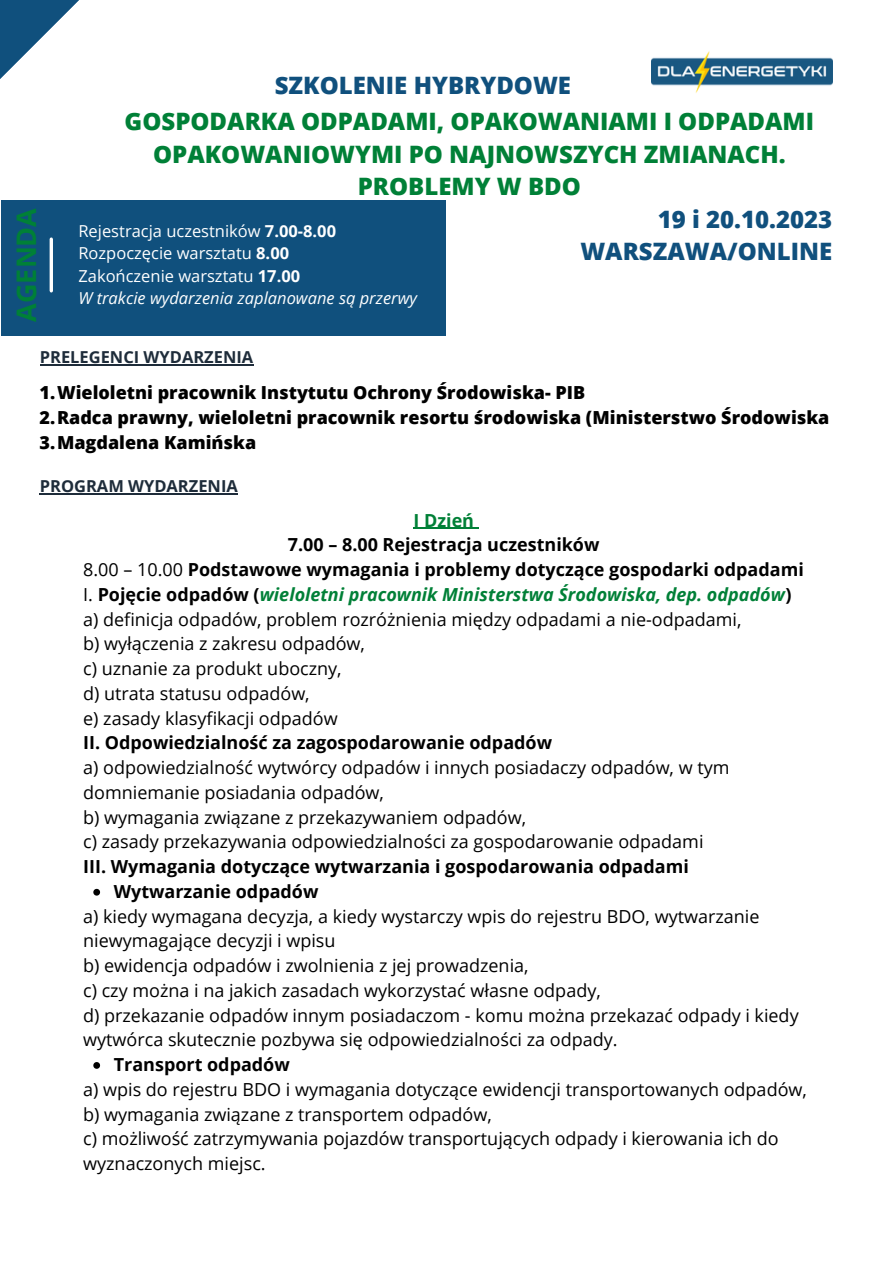
<style>
.page{position:relative;width:893px;height:1264px;background:#fff}
.page>*{position:absolute;margin:0;border:0;box-sizing:border-box;transform-origin:0 0}
.t1{font:700 27px "Open Sans";color:#008037}
.t2{font:800 24px/32.5px "Open Sans";color:#008037;text-align:center}
.t3{font:800 24px "Open Sans";color:#10507d}
.t4{font:18px/24.8px "Open Sans";color:#000}
.t5{font:700 18px "Open Sans";color:#000}
.t6{font:800 18px "Open Sans";color:#000}
.t7{font:italic 700 18px "Open Sans";color:#008037}
.t8{font:700 18px "Open Sans";color:#008037}
.t9{font:16.5px "Open Sans";color:#fff}
.t10{font:italic 16.5px "Open Sans";color:#fff}
.t11{font:700 16.5px "Open Sans";color:#1e2c3a}
.s1{font-weight:700}
.s2{font-weight:400}
.s3{font-weight:400;font-style:normal;color:#000}
.s4{font-style:normal;color:#000}
</style>
<div class="page">
<svg style="left:0;top:0;width:191px;height:201px"></svg>
<div style="left:1px;top:201px;width:445px;height:135px;background:#10507d"></div>
<hr style="left:50px;top:239px;width:3px;height:52px;background:#fff">
<hr style="left:40px;top:364px;width:213px;height:1px;background:#1e2c3a">
<hr style="left:40px;top:493px;width:198px;height:1px;background:#1e2c3a">
<img style="left:651px;top:51px;width:181px;height:42px">
<svg style="left:93px;top:888px;width:7px;height:7px"></svg>
<svg style="left:93px;top:1062px;width:7px;height:6px"></svg>
<hr style="left:413px;top:528px;width:66px;height:1px;background:#008037">
<p class="t1" style="left:7px;top:322px;width:115px;rotate:-90deg">AGENDA</p>
<p class="t3" style="left:275px;top:68px;width:298px">SZKOLENIE HYBRYDOWE</p>
<p class="t2" style="left:125px;top:104px;width:691px">GOSPODARKA ODPADAMI, OPAKOWANIAMI I ODPADAMI<br>OPAKOWANIOWYMI PO NAJNOWSZYCH ZMIANACH.<br>PROBLEMY W BDO</p>
<p class="t3" style="left:657px;top:202px;width:176px">19 i 20.10.2023</p>
<p class="t3" style="left:580px;top:235px;width:253px">WARSZAWA/ONLINE</p>
<p class="t9" style="left:78px;top:219px;width:259px">Rejestracja uczestników <span class="s1">7.00-8.00</span></p>
<p class="t9" style="left:78px;top:241px;width:212px">Rozpoczęcie warsztatu <span class="s1">8.00</span></p>
<p class="t9" style="left:78px;top:264px;width:223px">Zakończenie warsztatu <span class="s1">17.00</span></p>
<p class="t10" style="left:78px;top:286px;width:340px">W trakcie wydarzenia zaplanowane są przerwy</p>
<p class="t11" style="left:40px;top:345px;width:215px">PRELEGENCI WYDARZENIA</p>
<p class="t6" style="left:39px;top:380px;width:547px">1.Wieloletni pracownik Instytutu Ochrony Środowiska- PIB</p>
<p class="t6" style="left:39px;top:405px;width:791px">2.Radca prawny, wieloletni pracownik resortu środowiska (Ministerstwo Środowiska</p>
<p class="t6" style="left:39px;top:429px;width:218px">3.Magdalena Kamińska</p>
<p class="t11" style="left:40px;top:474px;width:199px">PROGRAM WYDARZENIA</p>
<p class="t8" style="left:413px;top:507px;width:62px">I Dzień</p>
<p class="t5" style="left:288px;top:532px;width:313px">7.00 – 8.00 Rejestracja uczestników</p>
<p class="t5" style="left:83px;top:557px;width:722px"><span class="s2">8.00 – 10.00</span> Podstawowe wymagania i problemy dotyczące gospodarki odpadami</p>
<p class="t7" style="left:83px;top:581px;width:709px"><span class="s3">I.</span> <span class="s4">Pojęcie odpadów (</span>wieloletni pracownik Ministerstwa Środowiska, dep. odpadów<span class="s4">)</span></p>
<p class="t4" style="left:83px;top:606px;width:659px">a) definicja odpadów, problem rozróżnienia między odpadami a nie-odpadami,</p>
<p class="t4" style="left:83px;top:631px;width:283px">b) wyłączenia z zakresu odpadów,</p>
<p class="t4" style="left:83px;top:656px;width:260px">c) uznanie za produkt uboczny,</p>
<p class="t4" style="left:83px;top:680px;width:228px">d) utrata statusu odpadów,</p>
<p class="t4" style="left:83px;top:705px;width:256px">e) zasady klasyfikacji odpadów</p>
<p class="t5" style="left:83px;top:730px;width:470px">II. Odpowiedzialność za zagospodarowanie odpadów</p>
<p class="t4" style="left:83px;top:754px;width:647px">a) odpowiedzialność wytwórcy odpadów i innych posiadaczy odpadów, w tym domniemanie posiadania odpadów,</p>
<p class="t4" style="left:83px;top:804px;width:444px">b) wymagania związane z przekazywaniem odpadów,</p>
<p class="t4" style="left:83px;top:829px;width:621px">c) zasady przekazywania odpowiedzialności za gospodarowanie odpadami</p>
<p class="t5" style="left:83px;top:853px;width:607px">III. Wymagania dotyczące wytwarzania i gospodarowania odpadami</p>
<p class="t4" style="left:83px;top:903px;width:677px">a) kiedy wymagana decyzja, a kiedy wystarczy wpis do rejestru BDO, wytwarzanie niewymagające decyzji i wpisu</p>
<p class="t4" style="left:83px;top:952px;width:447px">b) ewidencja odpadów i zwolnienia z jej prowadzenia,</p>
<p class="t4" style="left:83px;top:977px;width:519px">c) czy można i na jakich zasadach wykorzystać własne odpady,</p>
<p class="t4" style="left:83px;top:1002px;width:717px">d) przekazanie odpadów innym posiadaczom - komu można przekazać odpady i kiedy wytwórca skutecznie pozbywa się odpowiedzialności za odpady.</p>
<p class="t4" style="left:83px;top:1076px;width:725px">a) wpis do rejestru BDO i wymagania dotyczące ewidencji transportowanych odpadów,</p>
<p class="t4" style="left:83px;top:1101px;width:410px">b) wymagania związane z transportem odpadów,</p>
<p class="t4" style="left:83px;top:1125px;width:697px">c) możliwość zatrzymywania pojazdów transportujących odpady i kierowania ich do wyznaczonych miejsc.</p>
<p class="t5" style="left:114px;top:878px;width:206px">Wytwarzanie odpadów</p>
<p class="t5" style="left:114px;top:1051px;width:177px">Transport odpadów</p>
</div>
